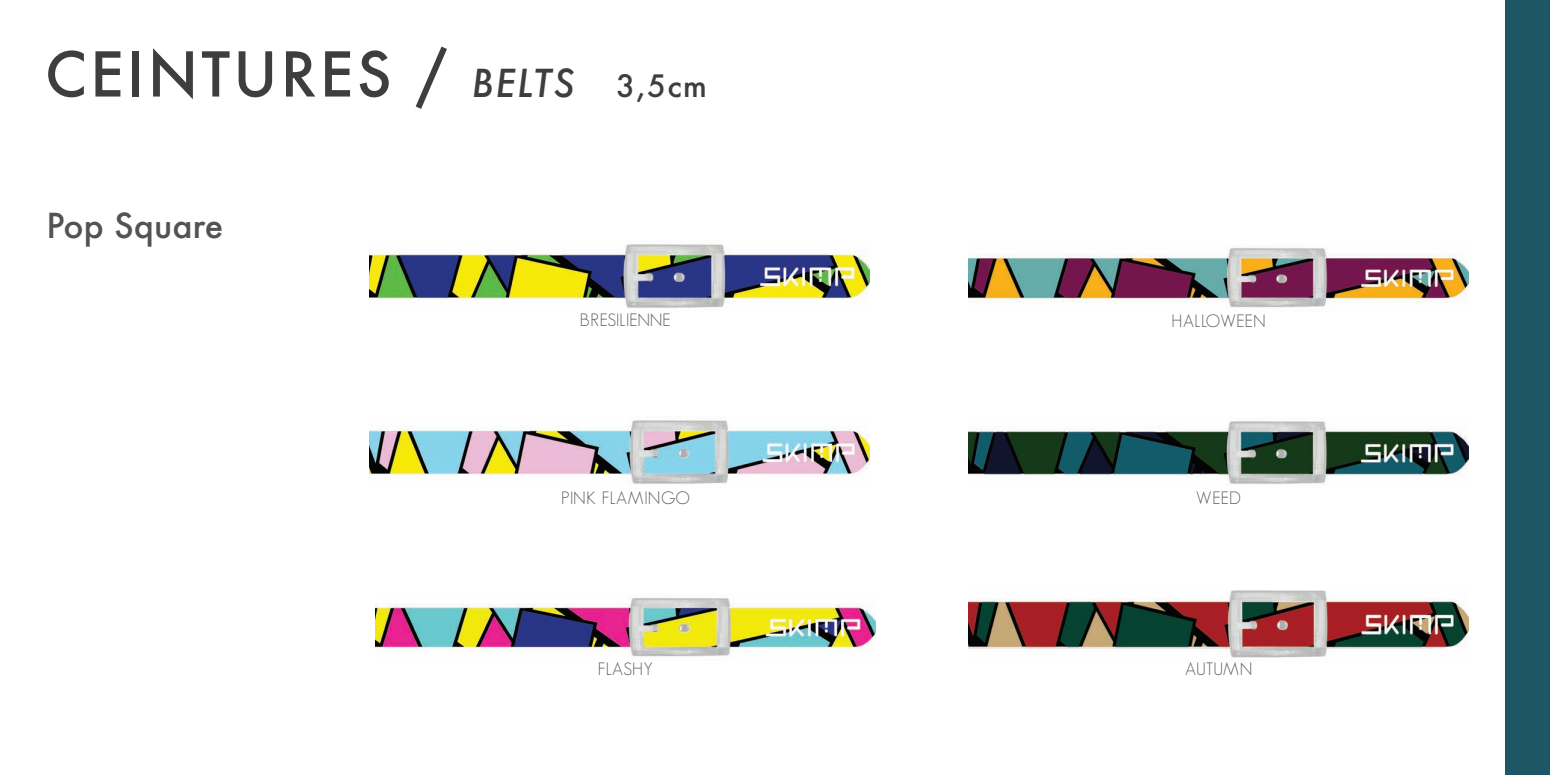
<style>
.page{position:relative;width:1550px;height:775px;background:#fff}
.page>*{position:absolute;margin:0;border:0;box-sizing:border-box;transform-origin:0 0}
.t1{font:500 60px "Futura";letter-spacing:.05em;color:#3e3e3f}
.t2{font:500 33.5px "Futura";color:#535355}
.t3{font:300 17.5px "Geosans";letter-spacing:.005em;color:#57585a}
.s1{font-style:italic;font-size:37.5px}
.s2{font-size:30px}
</style>
<div class="page">
<div style="left:1505px;top:0;width:45px;height:775px;background:#1e5665"></div>
<img style="left:369px;top:244px;width:500px;height:64px">
<img style="left:969px;top:247px;width:500px;height:61px">
<img style="left:969px;top:421px;width:500px;height:63px">
<img style="left:969px;top:590px;width:500px;height:68px">
<img style="left:369px;top:420px;width:500px;height:64px">
<img style="left:375px;top:597px;width:500px;height:60px">
<h1 class="t1" style="left:45px;top:33px;width:663px">CEINTURES / <span class="s1">BELTS</span> <span class="s2">3,5cm</span></h1>
<h2 class="t2" style="left:47px;top:203px;width:179px">Pop Square</h2>
<p class="t3" style="left:580px;top:310px;width:92px">BRESILIENNE</p>
<p class="t3" style="left:561px;top:488px;width:130px">PINK FLAMINGO</p>
<p class="t3" style="left:598px;top:659px;width:56px">FLASHY</p>
<p class="t3" style="left:1172px;top:311px;width:96px">HALLOWEEN</p>
<p class="t3" style="left:1196px;top:488px;width:46px">WEED</p>
<p class="t3" style="left:1185px;top:659px;width:69px">AUTUMN</p>
</div>
